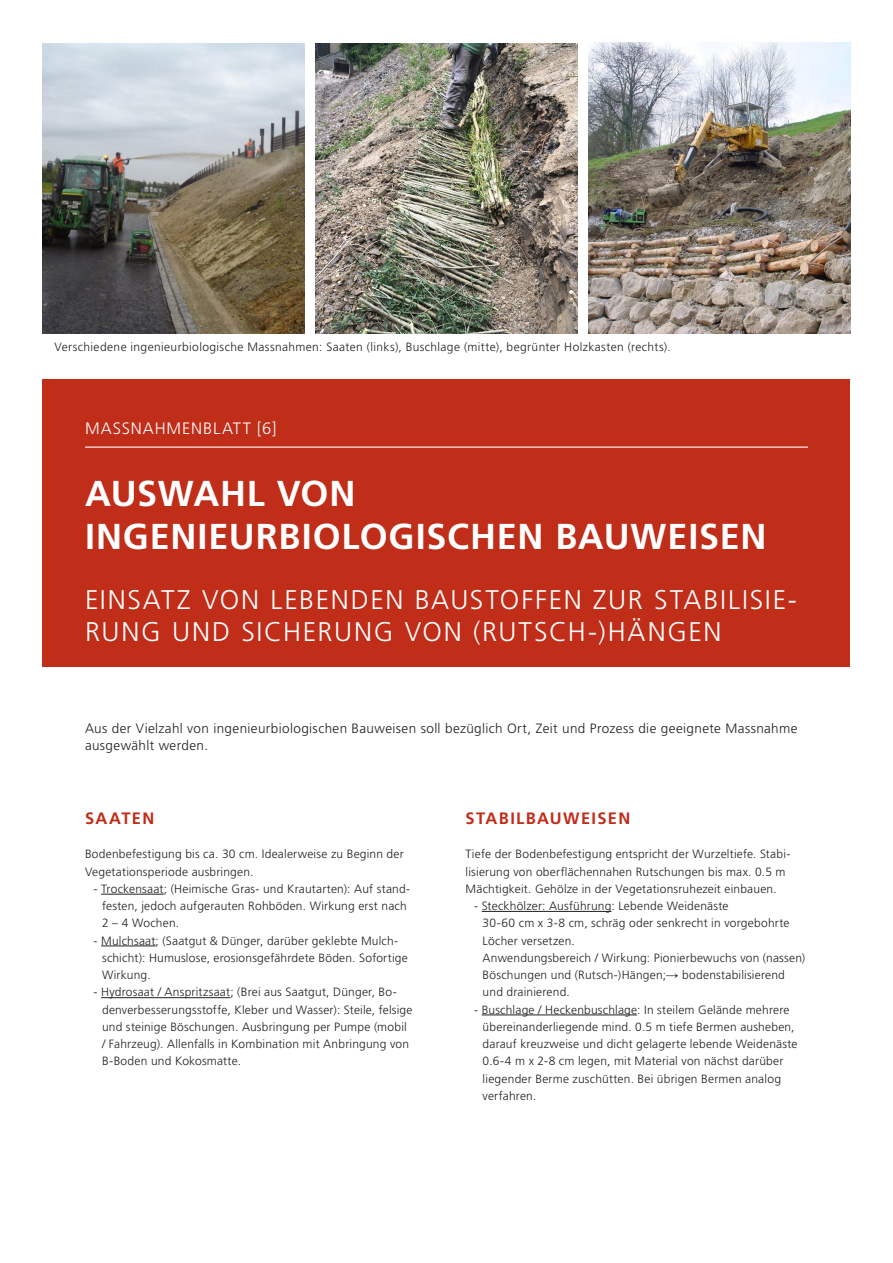
<style>
.page{position:relative;width:893px;height:1263px;background:#fff}
.page>*{position:absolute;margin:0;border:0;box-sizing:border-box;transform-origin:0 0}
.t1{font:700 36px/43.2px "Frutiger LT Std";letter-spacing:.02em;color:#fff}
.t2{font:300 27px/31.5px "Frutiger LT Std";letter-spacing:.06em;color:#fff}
.t3{font:700 16.5px "Frutiger LT Std";letter-spacing:.08em;color:#c02d19}
.t4{font:300 16.5px "Frutiger LT Std";letter-spacing:.055em;color:#fff}
.t5{font:300 13.5px/17.2px "Frutiger LT Std";letter-spacing:.03em;color:#231f20}
.t6{font:300 12px/17.2px "Frutiger LT Std";letter-spacing:.02em;color:#231f20}
.s1{font-family:"Arial";font-weight:400;font-size:12.75px}
</style>
<div class="page">
<img style="left:43px;top:43px;width:261px;height:291px">
<img style="left:316px;top:43px;width:261px;height:291px">
<img style="left:589px;top:43px;width:261px;height:291px">
<div style="left:43px;top:379px;width:807px;height:287px;background:#c02d19"></div>
<hr style="left:85px;top:447px;width:723px;height:1px;background:#fff">
<hr style="left:101px;top:894px;width:63px;height:1px;background:#231f20">
<hr style="left:101px;top:945px;width:55px;height:1px;background:#231f20">
<hr style="left:101px;top:997px;width:129px;height:1px;background:#231f20">
<hr style="left:482px;top:911px;width:129px;height:1px;background:#231f20">
<hr style="left:482px;top:1014px;width:155px;height:1px;background:#231f20">
<p class="t6" style="left:54px;top:338px;width:618px">Verschiedene ingenieurbiologische Massnahmen: Saaten (links), Buschlage (mitte), begrünter Holzkasten (rechts).</p>
<h3 class="t4" style="left:85px;top:419px;width:193px">MASSNAHMENBLATT [6]</h3>
<h1 class="t1" style="left:85px;top:472px;width:683px">AUSWAHL VON<br>INGENIEURBIOLOGISCHEN BAUWEISEN</h1>
<h2 class="t2" style="left:85px;top:585px;width:713px">EINSATZ VON LEBENDEN BAUSTOFFEN ZUR STABILISIE-<br>RUNG UND SICHERUNG VON (RUTSCH-)HÄNGEN</h2>
<p class="t5" style="left:85px;top:720px;width:714px">Aus der Vielzahl von ingenieurbiologischen Bauweisen soll bezüglich Ort, Zeit und Prozess die geeignete Massnahme ausgewählt werden.</p>
<h3 class="t3" style="left:85px;top:808px;width:71px">SAATEN</h3>
<p class="t6" style="left:85px;top:846px;width:320px">Bodenbefestigung bis ca. 30 cm. Idealerweise zu Beginn der<br>Vegetationsperiode ausbringen.</p>
<p class="t6" style="left:102px;top:880px;width:310px;text-indent:-8px">- Trockensaat; (Heimische Gras- und Krautarten): Auf stand&shy;festen, jedoch aufgerauten Rohböden. Wirkung erst nach<br>2 – 4 Wochen.</p>
<p class="t6" style="left:102px;top:932px;width:307px;text-indent:-9px">- Mulchsaat; (Saatgut &amp; Dünger, darüber geklebte Mulch&shy;schicht): Humuslose, erosionsgefährdete Böden. Sofortige<br>Wirkung.</p>
<p class="t6" style="left:102px;top:984px;width:312px;text-indent:-8px">- Hydrosaat / Anspritzsaat; (Brei aus Saatgut, Dünger, Bo&shy;denverbesserungsstoffe, Kleber und Wasser): Steile, felsige und steinige Böschungen. Ausbringung per Pumpe (mobil / Fahrzeug). Allenfalls in Kombination mit Anbringung von B-Boden und Kokosmatte.</p>
<h3 class="t3" style="left:466px;top:808px;width:166px">STABILBAUWEISEN</h3>
<p class="t6" style="left:466px;top:846px;width:326px">Tiefe der Bodenbefestigung entspricht der Wurzeltiefe. Stabi&shy;lisierung von oberflächennahen Rutschungen bis max. 0.5 m<br>Mächtigkeit. Gehölze in der Vegetationsruhezeit einbauen.</p>
<p class="t6" style="left:483px;top:897px;width:324px;text-indent:-8px">- Steckhölzer: Ausführung: Lebende Weidenäste<br>30-60 cm x 3-8 cm, schräg oder senkrecht in vorgebohrte Löcher versetzen.<br>Anwendungsbereich / Wirkung: Pionierbewuchs von (nassen)<br>Böschungen und (Rutsch-)Hängen;<span class="s1">→</span> bodenstabilisierend und drainierend.</p>
<p class="t6" style="left:483px;top:1001px;width:316px;text-indent:-9px">- Buschlage / Heckenbuschlage: In steilem Gelände mehrere übereinanderliegende mind. 0.5 m tiefe Bermen ausheben, darauf kreuzweise und dicht gelagerte lebende Weidenäste 0.6-4 m x 2-8 cm legen, mit Material von nächst darüber liegender Berme zuschütten. Bei übrigen Bermen analog verfahren.</p>
</div>
